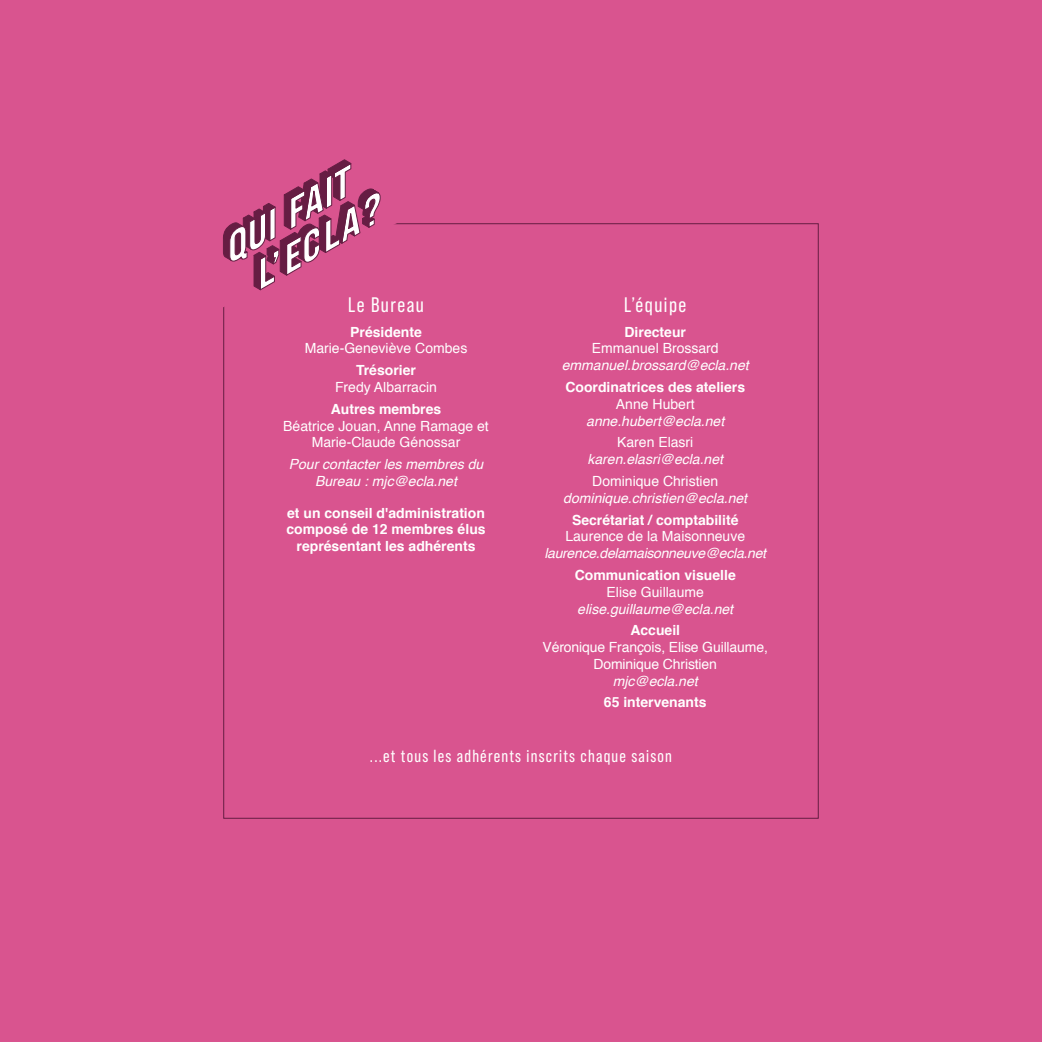
<style>
.page{position:relative;width:1042px;height:1042px;background:#d9548f}
.page>*{position:absolute;margin:0;border:0;box-sizing:border-box;transform-origin:0 0}
.t1{font:21px "Bebas Neue Pro";letter-spacing:.07em;color:#fff}
.t2{font:17.5px "Bebas Neue Pro";letter-spacing:.07em;color:#fff}
.t3{font:14px/16.8px "Helvetica";color:#fff;text-align:center}
.t4{font:700 14px/16.8px "Helvetica";color:#fff;text-align:center}
.t5{font:italic 14px/16.8px "Helvetica";color:#fff;text-align:center}
.t6{font:italic 14px "Helvetica";letter-spacing:-.02em;color:#fff}
</style>
<div class="page">
<svg style="left:223px;top:223px;width:318px;height:107px"></svg>
<svg style="left:223px;top:159px;width:167px;height:132px"></svg>
<h1 class="t1" style="left:348px;top:293px;width:77px">Le Bureau</h1>
<p class="t4" style="left:350px;top:323px;width:73px">Présidente</p>
<p class="t3" style="left:305px;top:340px;width:164px">Marie-Geneviève Combes</p>
<p class="t4" style="left:356px;top:362px;width:61px">Trésorier</p>
<p class="t3" style="left:335px;top:379px;width:103px">Fredy Albarracin</p>
<p class="t4" style="left:331px;top:401px;width:112px">Autres membres</p>
<p class="t3" style="left:283px;top:418px;width:207px">Béatrice Jouan, Anne Ramage et<br>Marie-Claude Génossar</p>
<p class="t5" style="left:289px;top:456px;width:196px">Pour contacter les membres du<br>Bureau : mjc@ecla.net</p>
<p class="t4" style="left:286px;top:504px;width:201px">et un conseil d'administration composé de 12 membres élus représentant les adhérents</p>
<h1 class="t1" style="left:624px;top:293px;width:64px">L’équipe</h1>
<p class="t4" style="left:624px;top:323px;width:63px">Directeur</p>
<p class="t3" style="left:592px;top:340px;width:128px">Emmanuel Brossard</p>
<p class="t5" style="left:562px;top:357px;width:188px">emmanuel.brossard@ecla.net</p>
<p class="t4" style="left:565px;top:379px;width:181px">Coordinatrices des ateliers</p>
<p class="t3" style="left:616px;top:396px;width:80px">Anne Hubert</p>
<p class="t5" style="left:586px;top:413px;width:139px">anne.hubert@ecla.net</p>
<p class="t3" style="left:617px;top:434px;width:78px">Karen Elasri</p>
<p class="t5" style="left:587px;top:451px;width:137px">karen.elasri@ecla.net</p>
<p class="t3" style="left:592px;top:473px;width:128px">Dominique Christien</p>
<p class="t5" style="left:563px;top:490px;width:185px">dominique.christien@ecla.net</p>
<p class="t4" style="left:572px;top:511px;width:168px">Secrétariat / comptabilité</p>
<p class="t3" style="left:565px;top:528px;width:181px">Laurence de la Maisonneuve</p>
<p class="t6" style="left:544px;top:542px;width:223px">laurence.delamaisonneuve@ecla.net</p>
<p class="t4" style="left:575px;top:567px;width:163px">Communication visuelle</p>
<p class="t3" style="left:606px;top:584px;width:99px">Elise Guillaume</p>
<p class="t5" style="left:577px;top:600px;width:157px">elise.guillaume@ecla.net</p>
<p class="t4" style="left:630px;top:622px;width:51px">Accueil</p>
<p class="t3" style="left:542px;top:639px;width:227px">Véronique François, Elise Guillaume,<br>Dominique Christien</p>
<p class="t5" style="left:613px;top:673px;width:87px">mjc@ecla.net</p>
<p class="t4" style="left:604px;top:694px;width:104px">65 intervenants</p>
<p class="t2" style="left:370px;top:745px;width:303px">...et tous les adhérents inscrits chaque saison</p>
</div>
